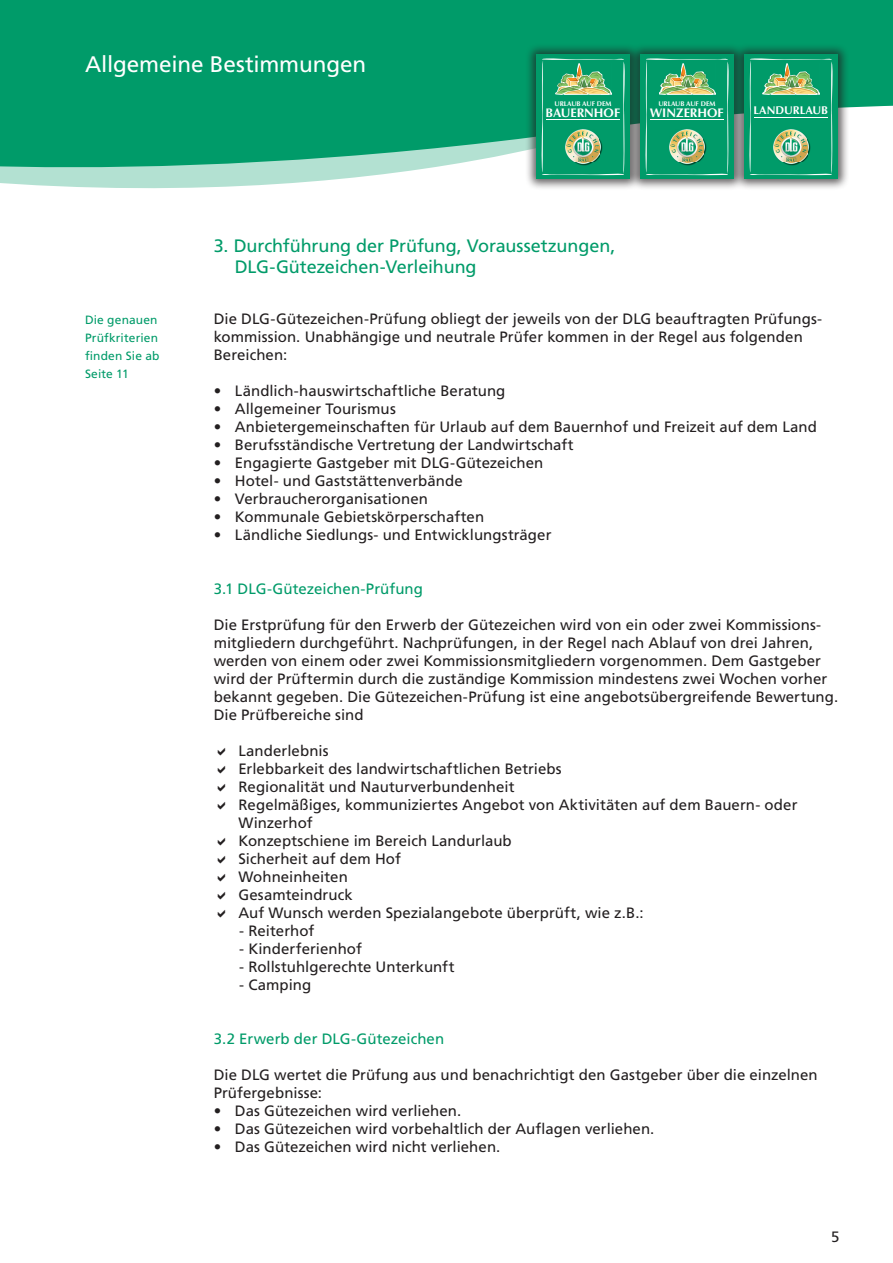
<style>
.page{position:relative;width:893px;height:1263px;background:#fff}
.page>*{position:absolute;margin:0;border:0;box-sizing:border-box;transform-origin:0 0}
.t1{font:22.5px "Frutiger LT Std";letter-spacing:-.005em;color:#fff}
.t2{font:18px/21px "Frutiger LT Std";letter-spacing:-.005em;color:#009b69}
.t3{font:15px/18px "Frutiger LT Std";letter-spacing:.005em;color:#231f20}
.t4{font:15px "Frutiger LT Std";color:#009b69}
.t5{font:700 12.45px "Optima LT Std";color:#fff}
.t6{font:12px/18px "Frutiger LT Std";letter-spacing:.015em;color:#009b69}
.t7{font:700 11.25px "Optima LT Std";color:#fff}
.t8{font:700 6.75px "Optima LT Std";color:#fff}
</style>
<div class="page">
<div style="left:0;top:0;width:893px;height:119px;background:#009b69"></div>
<svg style="left:0;top:119px;width:525px;height:70px;background:#58bd9c"></svg>
<div style="left:525px;top:43px;width:324px;height:147px;background:#231f20;opacity:.7"></div>
<div style="left:536px;top:55px;width:94px;height:124px;background:#009b69"></div>
<svg style="left:541px;top:58px;width:84px;height:117px"></svg>
<div style="left:744px;top:55px;width:94px;height:124px;background:#009b69"></div>
<svg style="left:749px;top:58px;width:83px;height:117px"></svg>
<div style="left:640px;top:55px;width:94px;height:124px;background:#009b69"></div>
<svg style="left:645px;top:58px;width:84px;height:117px"></svg>
<h1 class="t1" style="left:85px;top:51px;width:283px">Allgemeine Bestimmungen</h1>
<p class="t8" style="left:554px;top:100px;width:59px">URLAUB AUF DEM</p>
<p class="t5" style="left:546px;top:106px;width:76px">BAUERNHOF</p>
<p class="t8" style="left:658px;top:100px;width:59px">URLAUB AUF DEM</p>
<p class="t5" style="left:650px;top:106px;width:75px">WINZERHOF</p>
<p class="t7" style="left:753px;top:103px;width:76px">LANDURLAUB</p>
<p class="t6" style="left:85px;top:311px;width:76px">Die genauen<br>Prüfkriterien finden Sie ab<br>Seite 11</p>
<p class="t2" style="left:235px;top:235px;width:382px;text-indent:-21px">3. Durchführung der Prüfung, Voraussetzungen,<br>DLG-Gütezeichen-Verleihung</p>
<p class="t3" style="left:214px;top:310px;width:610px">Die DLG-Gütezeichen-Prüfung obliegt der jeweils von der DLG beauftragten Prüfungs&shy;kommission. Unabhängige und neutrale Prüfer kommen in der Regel aus folgenden<br>Bereichen:</p>
<p class="t3" style="left:214px;top:382px;width:293px">• Ländlich-hauswirtschaftliche Beratung</p>
<p class="t3" style="left:214px;top:400px;width:184px">• Allgemeiner Tourismus</p>
<p class="t3" style="left:214px;top:418px;width:605px">• Anbietergemeinschaften für Urlaub auf dem Bauernhof und Freizeit auf dem Land</p>
<p class="t3" style="left:214px;top:436px;width:362px">• Berufsständische Vertretung der Landwirtschaft</p>
<p class="t3" style="left:214px;top:454px;width:331px">• Engagierte Gastgeber mit DLG-Gütezeichen</p>
<p class="t3" style="left:214px;top:472px;width:250px">• Hotel- und Gaststättenverbände</p>
<p class="t3" style="left:214px;top:490px;width:216px">• Verbraucherorganisationen</p>
<p class="t3" style="left:214px;top:508px;width:272px">• Kommunale Gebietskörperschaften</p>
<p class="t3" style="left:214px;top:526px;width:339px">• Ländliche Siedlungs- und Entwicklungsträger</p>
<p class="t4" style="left:214px;top:580px;width:211px">3.1 DLG-Gütezeichen-Prüfung</p>
<p class="t3" style="left:214px;top:616px;width:626px">Die Erstprüfung für den Erwerb der Gütezeichen wird von ein oder zwei Kommissions&shy;mitgliedern durchgeführt. Nachprüfungen, in der Regel nach Ablauf von drei Jahren, werden von einem oder zwei Kommissionsmitgliedern vorgenommen. Dem Gastgeber wird der Prüftermin durch die zuständige Kommission mindestens zwei Wochen vorher bekannt gegeben. Die Gütezeichen-Prüfung ist eine angebotsübergreifende Bewertung.<br>Die Prüfbereiche sind</p>
<p class="t3" style="left:238px;top:742px;width:561px">Landerlebnis<br>Erlebbarkeit des landwirtschaftlichen Betriebs<br>Regionalität und Nauturverbundenheit<br>Regelmäßiges, kommuniziertes Angebot von Aktivitäten auf dem Bauern- oder Winzerhof<br>Konzeptschiene im Bereich Landurlaub<br>Sicherheit auf dem Hof<br>Wohneinheiten<br>Gesamteindruck<br>Auf Wunsch werden Spezialangebote überprüft, wie z.B.:</p>
<p class="t3" style="left:239px;top:922px;width:77px">- Reiterhof</p>
<p class="t3" style="left:239px;top:940px;width:124px">- Kinderferienhof</p>
<p class="t3" style="left:239px;top:958px;width:217px">- Rollstuhlgerechte Unterkunft</p>
<p class="t3" style="left:239px;top:976px;width:74px">- Camping</p>
<p class="t4" style="left:214px;top:1030px;width:232px">3.2 Erwerb der DLG-Gütezeichen</p>
<p class="t3" style="left:214px;top:1066px;width:606px">Die DLG wertet die Prüfung aus und benachrichtigt den Gastgeber über die einzelnen<br>Prüfergebnisse:</p>
<p class="t3" style="left:214px;top:1102px;width:249px">• Das Gütezeichen wird verliehen.</p>
<p class="t3" style="left:214px;top:1120px;width:442px">• Das Gütezeichen wird vorbehaltlich der Auflagen verliehen.</p>
<p class="t3" style="left:214px;top:1138px;width:288px">• Das Gütezeichen wird nicht verliehen.</p>
<p class="t3" style="left:831px;top:1228px;width:10px">5</p>
</div>
